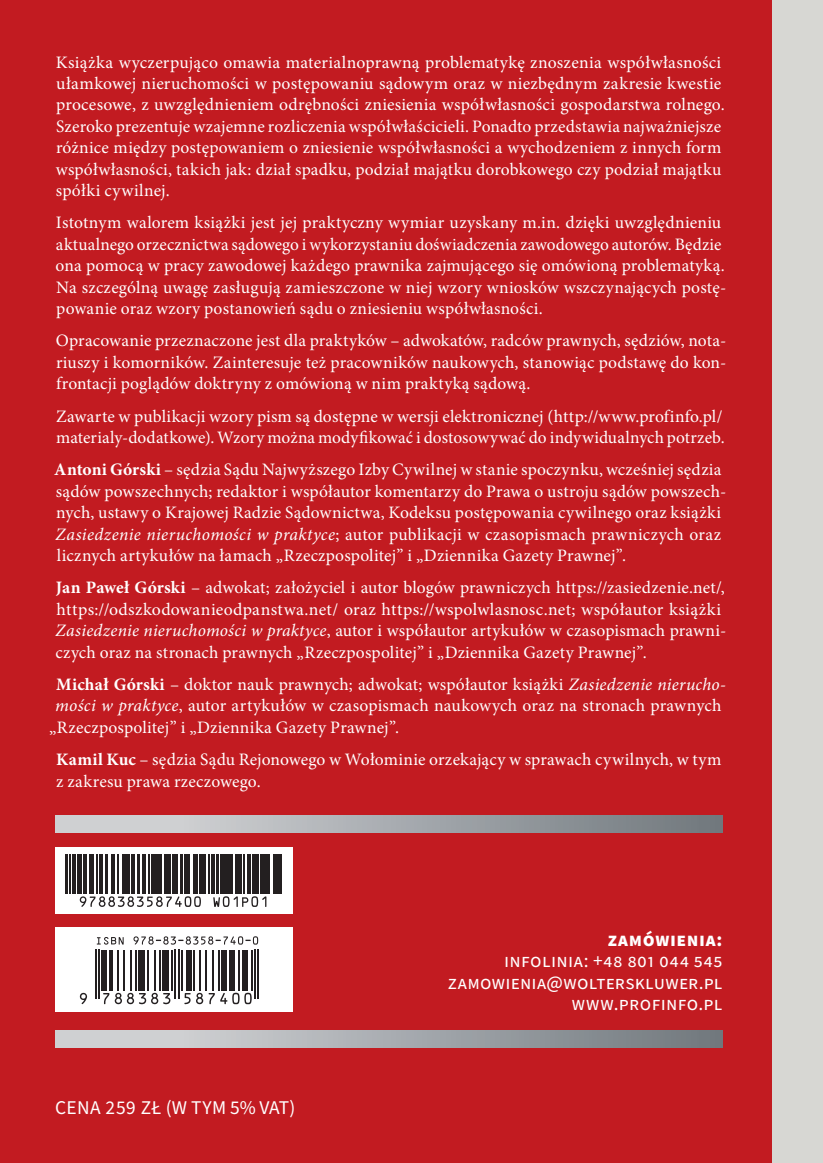
<style>
.page{position:relative;width:823px;height:1163px;background:#fff}
.page>*{position:absolute;margin:0;border:0;box-sizing:border-box;transform-origin:0 0}
.t1{font:19.4px/21.4px "Source Sans Pro";letter-spacing:.015em;color:#fff;text-align:right}
.t2{font:700 19.4px "Source Sans Pro";letter-spacing:.03em;color:#fff}
.t3{font:17.4px/21.4px "Minion Pro";letter-spacing:.01em;color:#fff}
.s1{font-weight:700}
.s2{font-style:italic}
</style>
<div class="page">
<div style="left:0;top:0;width:771px;height:1162px;background:#c21b21"></div>
<div style="left:771px;top:0;width:51px;height:1162px;background:#d7d7d3"></div>
<div style="left:55px;top:1030px;width:667px;height:17px;background:linear-gradient(to right,#dddddf,#727a7f)"></div>
<div style="left:55px;top:815px;width:667px;height:17px;background:linear-gradient(to right,#dddddf,#727a7f)"></div>
<svg style="left:55px;top:847px;width:237px;height:66px;background:#cecdcd"></svg>
<hr style="left:66px;top:854px;width:2px;height:39px;background:#231f20">
<hr style="left:69px;top:854px;width:1px;height:39px;background:#231f20">
<hr style="left:72px;top:854px;width:3px;height:39px;background:#231f20">
<hr style="left:78px;top:854px;width:4px;height:39px;background:#231f20">
<hr style="left:83px;top:854px;width:1px;height:39px;background:#231f20">
<hr style="left:85px;top:854px;width:1px;height:39px;background:#231f20">
<div style="left:89px;top:854px;width:5px;height:39px;background:#231f20"></div>
<hr style="left:96px;top:854px;width:1px;height:39px;background:#231f20">
<hr style="left:99px;top:854px;width:1px;height:39px;background:#231f20">
<hr style="left:101px;top:854px;width:1px;height:39px;background:#231f20">
<hr style="left:106px;top:854px;width:2px;height:39px;background:#231f20">
<hr style="left:111px;top:854px;width:1px;height:39px;background:#231f20">
<hr style="left:113px;top:854px;width:1px;height:39px;background:#231f20">
<hr style="left:117px;top:854px;width:2px;height:39px;background:#231f20">
<hr style="left:122px;top:854px;width:2px;height:39px;background:#231f20">
<hr style="left:125px;top:854px;width:4px;height:39px;background:#231f20">
<hr style="left:131px;top:854px;width:2px;height:39px;background:#231f20">
<hr style="left:134px;top:854px;width:1px;height:39px;background:#231f20">
<hr style="left:137px;top:854px;width:2px;height:39px;background:#231f20">
<hr style="left:142px;top:854px;width:1px;height:39px;background:#231f20">
<hr style="left:144px;top:854px;width:1px;height:39px;background:#231f20">
<hr style="left:149px;top:854px;width:1px;height:39px;background:#231f20">
<hr style="left:151px;top:854px;width:4px;height:39px;background:#231f20">
<hr style="left:156px;top:854px;width:3px;height:39px;background:#231f20">
<hr style="left:161px;top:854px;width:1px;height:39px;background:#231f20">
<hr style="left:164px;top:854px;width:3px;height:39px;background:#231f20">
<hr style="left:168px;top:854px;width:2px;height:39px;background:#231f20">
<hr style="left:172px;top:854px;width:3px;height:39px;background:#231f20">
<hr style="left:176px;top:854px;width:2px;height:39px;background:#231f20">
<hr style="left:180px;top:854px;width:2px;height:39px;background:#231f20">
<hr style="left:184px;top:854px;width:4px;height:39px;background:#231f20">
<hr style="left:189px;top:854px;width:1px;height:39px;background:#231f20">
<hr style="left:193px;top:854px;width:2px;height:39px;background:#231f20">
<hr style="left:196px;top:854px;width:1px;height:39px;background:#231f20">
<hr style="left:199px;top:854px;width:4px;height:39px;background:#231f20">
<hr style="left:204px;top:854px;width:2px;height:39px;background:#231f20">
<hr style="left:208px;top:854px;width:1px;height:39px;background:#231f20">
<hr style="left:211px;top:854px;width:3px;height:39px;background:#231f20">
<hr style="left:217px;top:854px;width:2px;height:39px;background:#231f20">
<hr style="left:220px;top:854px;width:3px;height:39px;background:#231f20">
<hr style="left:224px;top:854px;width:3px;height:39px;background:#231f20">
<hr style="left:228px;top:854px;width:3px;height:39px;background:#231f20">
<hr style="left:232px;top:854px;width:1px;height:39px;background:#231f20">
<hr style="left:235px;top:854px;width:3px;height:39px;background:#231f20">
<hr style="left:239px;top:854px;width:2px;height:39px;background:#231f20">
<hr style="left:244px;top:854px;width:1px;height:39px;background:#231f20">
<hr style="left:247px;top:854px;width:3px;height:39px;background:#231f20">
<hr style="left:252px;top:854px;width:2px;height:39px;background:#231f20">
<hr style="left:255px;top:854px;width:4px;height:39px;background:#231f20">
<hr style="left:260px;top:854px;width:3px;height:39px;background:#231f20">
<hr style="left:264px;top:854px;width:2px;height:39px;background:#231f20">
<hr style="left:267px;top:854px;width:2px;height:39px;background:#231f20">
<hr style="left:273px;top:854px;width:3px;height:39px;background:#231f20">
<hr style="left:277px;top:854px;width:1px;height:39px;background:#231f20">
<hr style="left:279px;top:854px;width:2px;height:39px;background:#231f20">
<svg style="left:80px;top:896px;width:121px;height:10px"></svg>
<svg style="left:213px;top:896px;width:53px;height:10px"></svg>
<div style="left:55px;top:927px;width:237px;height:84px;background:#fff"></div>
<svg style="left:97px;top:937px;width:27px;height:7px"></svg>
<svg style="left:133px;top:936px;width:125px;height:8px"></svg>
<svg style="left:80px;top:992px;width:7px;height:11px"></svg>
<hr style="left:95px;top:949px;width:2px;height:50px;background:#231f20">
<hr style="left:98px;top:949px;width:2px;height:50px;background:#231f20">
<svg style="left:103px;top:993px;width:6px;height:11px"></svg>
<div style="left:102px;top:949px;width:5px;height:41px;background:#231f20"></div>
<hr style="left:109px;top:949px;width:3px;height:41px;background:#231f20">
<hr style="left:118px;top:949px;width:1px;height:41px;background:#231f20">
<hr style="left:123px;top:949px;width:1px;height:41px;background:#231f20">
<hr style="left:130px;top:949px;width:1px;height:41px;background:#231f20">
<hr style="left:135px;top:949px;width:1px;height:41px;background:#231f20">
<div style="left:138px;top:949px;width:7px;height:41px;background:#231f20"></div>
<hr style="left:147px;top:949px;width:1px;height:41px;background:#231f20">
<hr style="left:154px;top:949px;width:1px;height:41px;background:#231f20">
<hr style="left:159px;top:949px;width:2px;height:41px;background:#231f20">
<svg style="left:115px;top:992px;width:55px;height:12px"></svg>
<div style="left:162px;top:949px;width:7px;height:41px;background:#231f20"></div>
<hr style="left:171px;top:949px;width:2px;height:41px;background:#231f20">
<hr style="left:174px;top:949px;width:2px;height:50px;background:#231f20">
<hr style="left:178px;top:949px;width:2px;height:50px;background:#231f20">
<svg style="left:184px;top:993px;width:6px;height:10px"></svg>
<hr style="left:181px;top:949px;width:2px;height:41px;background:#231f20">
<div style="left:186px;top:949px;width:6px;height:41px;background:#231f20"></div>
<hr style="left:193px;top:949px;width:2px;height:41px;background:#231f20">
<hr style="left:199px;top:949px;width:1px;height:41px;background:#231f20">
<hr style="left:205px;top:949px;width:2px;height:41px;background:#231f20">
<hr style="left:212px;top:949px;width:2px;height:41px;background:#231f20">
<hr style="left:218px;top:949px;width:1px;height:41px;background:#231f20">
<div style="left:221px;top:949px;width:5px;height:41px;background:#231f20"></div>
<div style="left:230px;top:949px;width:5px;height:41px;background:#231f20"></div>
<hr style="left:238px;top:949px;width:2px;height:41px;background:#231f20">
<svg style="left:196px;top:992px;width:55px;height:12px"></svg>
<div style="left:242px;top:949px;width:5px;height:41px;background:#231f20"></div>
<hr style="left:250px;top:949px;width:2px;height:41px;background:#231f20">
<hr style="left:254px;top:949px;width:2px;height:50px;background:#231f20">
<hr style="left:257px;top:949px;width:2px;height:50px;background:#231f20">
<p class="t3" style="left:56px;top:51px;width:670px">Książka wyczerpująco omawia materialnoprawną problematykę znoszenia współwłasności ułamkowej nieruchomości w postępowaniu sądowym oraz w niezbędnym zakresie kwestie procesowe, z uwzględnieniem odrębności zniesienia współwłasności gospodarstwa rolnego.<br>Szeroko prezentuje wzajemne rozliczenia współwłaścicieli. Ponadto przedstawia najważniejsze różnice między postępowaniem o zniesienie współwłasności a wychodzeniem z innych form współwłasności, takich jak: dział spadku, podział majątku dorobkowego czy podział majątku spółki cywilnej.</p>
<p class="t3" style="left:56px;top:212px;width:671px">Istotnym walorem książki jest jej praktyczny wymiar uzyskany m.in. dzięki uwzględnieniu aktualnego orzecznictwa sądowego i wykorzystaniu doświadczenia zawodowego autorów. Będzie ona pomocą w pracy zawodowej każdego prawnika zajmującego się omówioną problematyką.<br>Na szczególną uwagę zasługują zamieszczone w niej wzory wniosków wszczynających postę&shy;powanie oraz wzory postanowień sądu o zniesieniu współwłasności.</p>
<p class="t3" style="left:56px;top:330px;width:671px;text-align:justify">Opracowanie przeznaczone jest dla praktyków – adwokatów, radców prawnych, sędziów, nota&shy;riuszy i komorników. Zainteresuje też pracowników naukowych, stanowiąc podstawę do kon&shy;frontacji poglądów doktryny z omówioną w nim praktyką sądową.</p>
<p class="t3" style="left:56px;top:405px;width:669px">Zawarte w publikacji wzory pism są dostępne w wersji elektronicznej (http://www.profinfo.pl/ materialy-dodatkowe). Wzory można modyfikować i dostosowywać do indywidualnych potrzeb.</p>
<p class="t3" style="left:54px;top:459px;width:673px"><span class="s1">Antoni Górski</span> – sędzia Sądu Najwyższego Izby Cywilnej w stanie spoczynku, wcześniej sędzia sądów powszechnych; redaktor i współautor komentarzy do Prawa o ustroju sądów powszech&shy;nych, ustawy o Krajowej Radzie Sądownictwa, Kodeksu postępowania cywilnego oraz książki <span class="s2">Zasiedzenie nieruchomości w praktyce</span>; autor publikacji w czasopismach prawniczych oraz licznych artykułów na łamach „Rzeczpospolitej” i „Dziennika Gazety Prawnej”.</p>
<p class="t3" style="left:56px;top:577px;width:671px"><span class="s1">Jan Paweł Górski</span> – adwokat; założyciel i autor blogów prawniczych https://zasiedzenie.net/, https://odszkodowanieodpanstwa.net/ oraz https://wspolwlasnosc.net; współautor książki <span class="s2">Zasiedzenie nieruchomości w praktyce</span>, autor i współautor artykułów w czasopismach prawni&shy;czych oraz na stronach prawnych „Rzeczpospolitej” i „Dziennika Gazety Prawnej”.</p>
<p class="t3" style="left:56px;top:673px;width:671px"><span class="s1">Michał Górski</span> – doktor nauk prawnych; adwokat; współautor książki <span class="s2">Zasiedzenie nierucho-</span></p>
<p class="t3" style="left:55px;top:695px;width:667px"><span class="s2">mości w praktyce</span>, autor artykułów w czasopismach naukowych oraz na stronach prawnych</p>
<p class="t3" style="left:49px;top:716px;width:351px">„Rzeczpospolitej” i „Dziennika Gazety Prawnej”.</p>
<p class="t3" style="left:56px;top:748px;width:666px"><span class="s1">Kamil Kuc</span> – sędzia Sądu Rejonowego w Wołominie orzekający w sprawach cywilnych, w tym z zakresu prawa rzeczowego.</p>
<p class="t1" style="left:55px;top:1096px;width:242px">CENA 259 ZŁ (W TYM 5% VAT)</p>
<p class="t2" style="left:607px;top:926px;width:116px">zamówienia:</p>
<p class="t1" style="left:447px;top:950px;width:276px">infolinia: +48 801 044 545 zamowienia@wolterskluwer.pl www.profinfo.pl</p>
</div>
